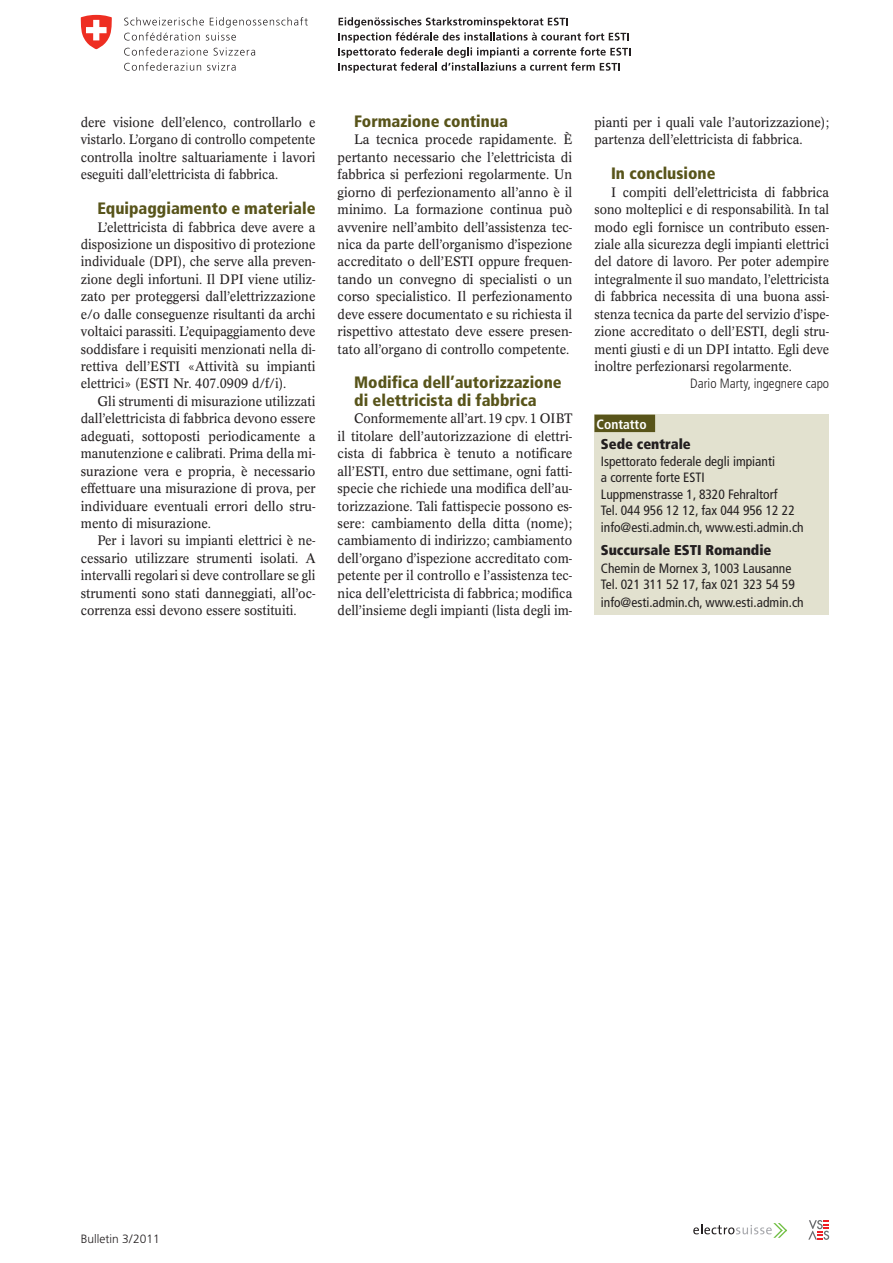
<style>
.page{position:relative;width:893px;height:1263px;background:#fff}
.page>*{position:absolute;margin:0;border:0;box-sizing:border-box;transform-origin:0 0}
.t1{font:900 condensed 16.5px/17.4px "Frutiger LT Std";color:#58541a}
.t2{font:900 condensed 14.25px "Frutiger LT Std";color:#231f20}
.t3{font:13.5px/17.4px "Concorde BQ";color:#231f20;text-align:justify;scale:.94 1}
.t4{font:13.5px/17.4px "Concorde BQ";color:#231f20;text-align:justify;scale:.95 1}
.t5{font:13.5px/17.4px "Concorde BQ";color:#231f20;text-align:justify;scale:.96 1}
.t6{font:13.5px/17.4px "Concorde BQ";color:#231f20;text-align:justify;scale:.93 1}
.t7{font:condensed 13.5px/16.5px "Frutiger LT Std";color:#231f20}
.t8{font:300 condensed 13.5px "Frutiger LT Std";color:#231f20}
.t9{font:700 condensed 13.5px "Frutiger LT Std";color:#fff}
.t10{font:300 12px "Frutiger LT Std";color:#231f20}
</style>
<div class="page">
<svg style="left:693px;top:1223px;width:94px;height:15px"></svg>
<svg style="left:808px;top:1220px;width:21px;height:20px"></svg>
<svg style="left:338px;top:17px;width:292px;height:56px"></svg>
<svg style="left:124px;top:17px;width:184px;height:24px"></svg>
<svg style="left:124px;top:47px;width:84px;height:9px"></svg>
<svg style="left:214px;top:48px;width:41px;height:8px"></svg>
<svg style="left:124px;top:62px;width:77px;height:9px"></svg>
<svg style="left:207px;top:63px;width:29px;height:8px"></svg>
<svg style="left:81px;top:15px;width:31px;height:34px"></svg>
<div style="left:594px;top:415px;width:235px;height:200px;background:#e2e1cf"></div>
<div style="left:594px;top:415px;width:61px;height:17px;background:#58541a"></div>
<p class="t3" style="left:81px;top:114px;width:251px">dere visione dell’elenco, controllarlo e vistarlo. L’organo di controllo competente controlla inoltre saltuariamente i lavori eseguiti dall’elettricista di fabbrica.</p>
<p class="t1" style="left:97px;top:200px;width:220px">Equipaggiamento e materiale</p>
<p class="t4" style="left:81px;top:218px;width:249px;text-indent:17px">L’elettricista di fabbrica deve avere a disposizione un dispositivo di protezione individuale (DPI), che serve alla preven&shy;zione degli infortuni. Il DPI viene utiliz&shy;zato per proteggersi dall’elettrizzazione e/o dalle conseguenze risultanti da archi voltaici parassiti. L’equipaggiamento deve soddisfare i requisiti menzionati nella di&shy;rettiva dell’ESTI «Attività su impianti elettrici» (ESTI Nr. 407.0909 d/f/i).</p>
<p class="t4" style="left:81px;top:393px;width:249px;text-indent:17px">Gli strumenti di misurazione utilizzati dall’elettricista di fabbrica devono essere adeguati, sottoposti periodicamente a manutenzione e calibrati. Prima della mi&shy;surazione vera e propria, è necessario effettuare una misurazione di prova, per individuare eventuali errori dello stru&shy;mento di misurazione.</p>
<p class="t3" style="left:81px;top:532px;width:251px;text-indent:17px">Per i lavori su impianti elettrici è ne&shy;cessario utilizzare strumenti isolati. A intervalli regolari si deve controllare se gli strumenti sono stati danneggiati, all’oc&shy;correnza essi devono essere sostituiti.</p>
<p class="t1" style="left:354px;top:112px;width:155px">Formazione continua</p>
<p class="t5" style="left:338px;top:131px;width:246px;text-indent:17px">La tecnica procede rapidamente. È pertanto necessario che l’elettricista di fabbrica si perfezioni regolarmente. Un giorno di perfezionamento all’anno è il minimo. La formazione continua può avvenire nell’ambito dell’assistenza tec&shy;nica da parte dell’organismo d’ispezione accreditato o dell’ESTI oppure frequen&shy;tando un convegno di specialisti o un corso specialistico. Il perfezionamento deve essere documentato e su richiesta il rispettivo attestato deve essere presen&shy;tato all’organo di controllo competente.</p>
<p class="t1" style="left:354px;top:374px;width:209px">Modifica dell’autorizzazione di elettricista di fabbrica</p>
<p class="t6" style="left:338px;top:410px;width:254px;text-indent:17px">Conformemente all’art.19 cpv.1 OIBT il titolare dell’autorizzazione di elettri&shy;cista di fabbrica è tenuto a notificare all’ESTI, entro due settimane, ogni fatti&shy;specie che richiede una modifica dell’au&shy;torizzazione. Tali fattispecie possono es&shy;sere: cambiamento della ditta (nome); cambiamento di indirizzo; cambiamento dell’organo d’ispezione accreditato com&shy;petente per il controllo e l’assistenza tec&shy;nica dell’elettricista di fabbrica; modifica dell’insieme degli impianti (lista degli im-</p>
<p class="t4" style="left:594px;top:114px;width:249px">pianti per i quali vale l’autorizzazione); partenza dell’elettricista di fabbrica.</p>
<p class="t1" style="left:611px;top:165px;width:106px">In conclusione</p>
<p class="t3" style="left:594px;top:183px;width:251px;text-indent:17px">I compiti dell’elettricista di fabbrica sono molteplici e di responsabilità. In tal modo egli fornisce un contributo essen&shy;ziale alla sicurezza degli impianti elettrici del datore di lavoro. Per poter adempire integralmente il suo mandato, l’elettricista di fabbrica necessita di una buona assi&shy;stenza tecnica da parte del servizio d’ispe&shy;zione accreditato o dell’ESTI, degli stru&shy;menti giusti e di un DPI intatto. Egli deve inoltre perfezionarsi regolarmente.</p>
<p class="t8" style="left:690px;top:376px;width:140px">Dario Marty, ingegnere capo</p>
<p class="t9" style="left:597px;top:416px;width:52px">Contatto</p>
<p class="t2" style="left:601px;top:436px;width:92px">Sede centrale</p>
<p class="t7" style="left:601px;top:453px;width:204px">Ispettorato federale degli impianti<br>a corrente forte ESTI<br>Luppmenstrasse 1, 8320 Fehraltorf<br>Tel. 044 956 12 12, fax 044 956 12 22 info@esti.admin.ch, www.esti.admin.ch</p>
<p class="t2" style="left:601px;top:542px;width:172px">Succursale ESTI Romandie</p>
<p class="t7" style="left:601px;top:560px;width:204px;line-height:17px">Chemin de Mornex 3, 1003 Lausanne<br>Tel. 021 311 52 17, fax 021 323 54 59 info@esti.admin.ch, www.esti.admin.ch</p>
<p class="t10" style="left:81px;top:1232px;width:81px">Bulletin 3/2011</p>
</div>
